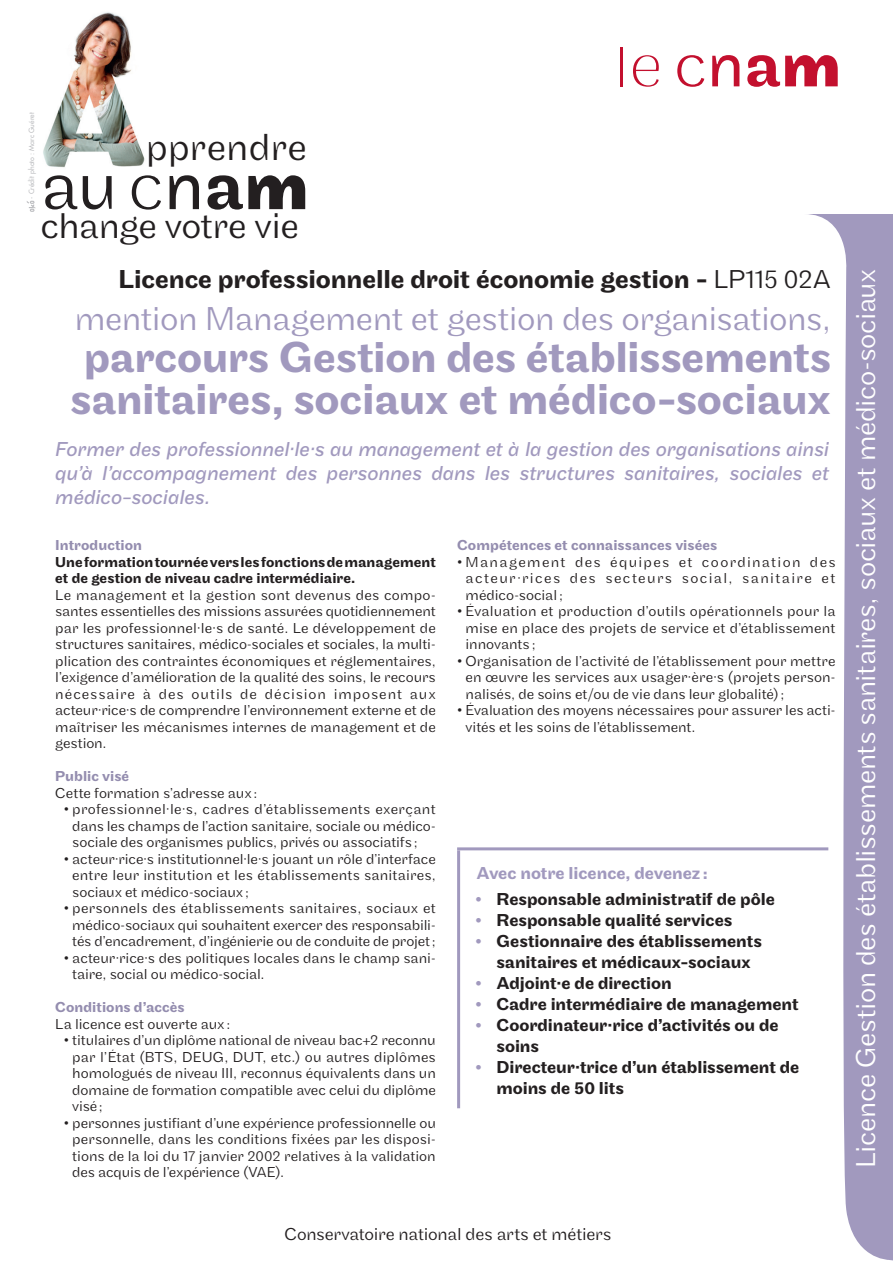
<style>
.page{position:relative;width:893px;height:1263px;background:#fff}
.page>*{position:absolute;margin:0;border:0;box-sizing:border-box;transform-origin:0 0}
.t1{font:300 71.4px "Maple";color:#231f20}
.titre_diplome{font:500 45px/42px "Maple";letter-spacing:-.01em;color:#a199be}
.t2{font:300 39.3px "Maple";letter-spacing:.005em;color:#231f20}
.t3{font:300 37.35px "Maple";letter-spacing:-.015em;color:#231f20}
.titre_diplome-2{font:300 34.5px "Maple";letter-spacing:-.015em;color:#a199be}
.t4{font:300 28.5px "Maple";letter-spacing:-.015em;color:#fff}
.diplome_et_reference{font:500 27px "Maple";letter-spacing:-.005em;color:#231f20}
.Phrase{font:italic 21px/24px "Maple";letter-spacing:-.01em;color:#a199be;text-align:justify}
.t5{font:500 18px/21px "Maple";letter-spacing:-.005em;color:#231f20}
.t6{font:300 18px "Maple";letter-spacing:-.01em;color:#231f20}
.t7{font:500 18px "Maple";letter-spacing:-.005em;color:#a199be}
.texte{font:300 15px/16.5px "Maple";color:#231f20;text-align:justify}
.medium{font:500 15px/16.5px "Maple";letter-spacing:.005em;color:#231f20}
.titre_violet{font:500 15px "Maple";letter-spacing:.005em;color:#948daf}
.retrait{font:300 15px "Maple";letter-spacing:-.005em;color:#231f20}
.t8{font:500 7.05px "Futura Std";letter-spacing:.01em;color:#bcbdc0}
.s1{font-weight:300}
.s2{color:#a199be}
</style>
<div class="page">
<svg style="left:804px;top:214px;width:89px;height:1047px;fill:#a199be"></svg>
<hr style="left:457px;top:850px;width:3px;height:258px;background:#a199be">
<hr style="left:457px;top:847px;width:371px;height:3px;background:#a199be">
<svg style="left:633px;top:55px;width:26px;height:32px"></svg>
<hr style="left:621px;top:47px;width:2px;height:39px;background:#c3102e">
<svg style="left:677px;top:55px;width:27px;height:32px"></svg>
<svg style="left:712px;top:55px;width:27px;height:31px"></svg>
<svg style="left:747px;top:55px;width:91px;height:32px"></svg>
<img style="left:43px;top:12px;width:127px;height:166px">
<svg style="left:132px;top:175px;width:29px;height:35px"></svg>
<svg style="left:170px;top:175px;width:29px;height:34px"></svg>
<svg style="left:208px;top:175px;width:97px;height:35px"></svg>
<svg style="left:27px;top:201px;width:9px;height:11px"></svg>
<p class="t8" style="left:27px;top:198px;width:87px;rotate:-90deg">- Crédit photo : Marc Guéret</p>
<p class="t1" style="left:40px;top:145px;width:79px">au</p>
<p class="t2" style="left:146px;top:125px;width:163px">pprendre</p>
<p class="t3" style="left:40px;top:204px;width:260px">change votre vie</p>
<p class="diplome_et_reference" style="left:119px;top:264px;width:714px">Licence professionnelle droit économie gestion - <span class="s1">LP115 02A</span></p>
<p class="titre_diplome-2" style="left:75px;top:299px;width:758px">mention Management et gestion des organisations,</p>
<p class="titre_diplome" style="left:70px;top:337px;width:763px">parcours Gestion des établissements sanitaires, sociaux et médico-sociaux</p>
<p class="Phrase" style="left:55px;top:438px;width:775px">Former des professionnel·le·s au management et à la gestion des organisations ainsi qu’à l’accompagnement des personnes dans les structures sanitaires, sociales et médico-sociales.</p>
<p class="titre_violet" style="left:55px;top:537px;width:88px">Introduction</p>
<p class="medium" style="left:55px;top:554px;width:382px">Une formation tournée vers les fonctions de management et de gestion de niveau cadre intermédiaire.</p>
<p class="texte" style="left:55px;top:587px;width:382px">Le management et la gestion sont devenus des compo&shy;santes essentielles des missions assurées quotidiennement par les professionnel·le·s de santé. Le développement de structures sanitaires, médico-sociales et sociales, la multi&shy;plication des contraintes économiques et réglementaires, l’exigence d’amélioration de la qualité des soins, le recours nécessaire à des outils de décision imposent aux acteur·rice·s de comprendre l’environnement externe et de maîtriser les mécanismes internes de management et de gestion.</p>
<p class="titre_violet" style="left:55px;top:768px;width:76px">Public visé</p>
<p class="retrait" style="left:55px;top:784px;width:204px">Cette formation s’adresse aux :</p>
<p class="texte" style="left:72px;top:801px;width:365px;text-indent:-9px">• professionnel·le·s, cadres d’établissements exerçant dans les champs de l’action sanitaire, sociale ou médico&shy;sociale des organismes publics, privés ou associatifs;</p>
<p class="texte" style="left:72px;top:851px;width:365px;text-indent:-9px">• acteur·rice·s institutionnel·le·s jouant un rôle d’interface entre leur institution et les établissements sanitaires, sociaux et médico-sociaux;</p>
<p class="texte" style="left:64px;top:900px;width:374px;text-align:center">• personnels des établissements sanitaires, sociaux et médico-sociaux qui souhaitent exercer des responsabili&shy;tés d’encadrement, d’ingénierie ou de conduite de projet;</p>
<p class="texte" style="left:72px;top:950px;width:365px;text-indent:-9px">• acteur·rice·s des politiques locales dans le champ sani&shy;taire, social ou médico-social.</p>
<p class="titre_violet" style="left:55px;top:999px;width:131px">Conditions d’accès</p>
<p class="retrait" style="left:55px;top:1015px;width:177px">La licence est ouverte aux :</p>
<p class="texte" style="left:72px;top:1032px;width:365px;text-indent:-9px">• titulaires d’un diplôme national de niveau bac+2 reconnu par l’État (BTS, DEUG, DUT, etc.) ou autres diplômes homologués de niveau III, reconnus équivalents dans un domaine de formation compatible avec celui du diplôme visé;</p>
<p class="texte" style="left:72px;top:1115px;width:365px;text-indent:-9px">• personnes justifiant d’une expérience professionnelle ou personnelle, dans les conditions fixées par les disposi&shy;tions de la loi du 17 janvier 2002 relatives à la validation des acquis de l’expérience (VAE).</p>
<p class="titre_violet" style="left:457px;top:537px;width:262px">Compétences et connaissances visées</p>
<p class="texte" style="left:466px;top:554px;width:371px;text-indent:-9px">• Management des équipes et coordination des acteur·rices des secteurs social, sanitaire et médico-social;</p>
<p class="texte" style="left:466px;top:603px;width:371px;text-indent:-9px">• Évaluation et production d’outils opérationnels pour la mise en place des projets de service et d’établissement innovants ;</p>
<p class="texte" style="left:466px;top:653px;width:371px;text-indent:-9px">• Organisation de l’activité de l’établissement pour mettre en œuvre les services aux usager·ère·s (projets person&shy;nalisés, de soins et/ou de vie dans leur globalité);</p>
<p class="texte" style="left:466px;top:702px;width:371px;text-indent:-9px">• Évaluation des moyens nécessaires pour assurer les acti&shy;vités et les soins de l’établissement.</p>
<p class="t7" style="left:476px;top:863px;width:233px">Avec notre licence, devenez:</p>
<p class="t5" style="left:476px;top:889px;width:301px"><span class="s2">•</span> Responsable administratif de pôle</p>
<p class="t5" style="left:476px;top:910px;width:258px"><span class="s2">•</span> Responsable qualité services</p>
<p class="t5" style="left:476px;top:931px;width:288px;text-align:center"><span class="s2">•</span> Gestionnaire des établissements sanitaires et médicaux-sociaux</p>
<p class="t5" style="left:476px;top:973px;width:198px"><span class="s2">•</span> Adjoint·e de direction</p>
<p class="t5" style="left:476px;top:994px;width:324px"><span class="s2">•</span> Cadre intermédiaire de management</p>
<p class="t5" style="left:496px;top:1015px;width:284px;text-indent:-21px"><span class="s2">•</span> Coordinateur·rice d’activités ou de soins</p>
<p class="t5" style="left:496px;top:1057px;width:304px;text-indent:-21px"><span class="s2">•</span> Directeur·trice d’un établissement de moins de 50 lits</p>
<p class="t6" style="left:284px;top:1224px;width:329px">Conservatoire national des arts et métiers</p>
<p class="t4" style="left:849px;top:1168px;width:901px;rotate:-90deg">Licence Gestion des établissements sanitaires, sociaux et médico-sociaux</p>
</div>
